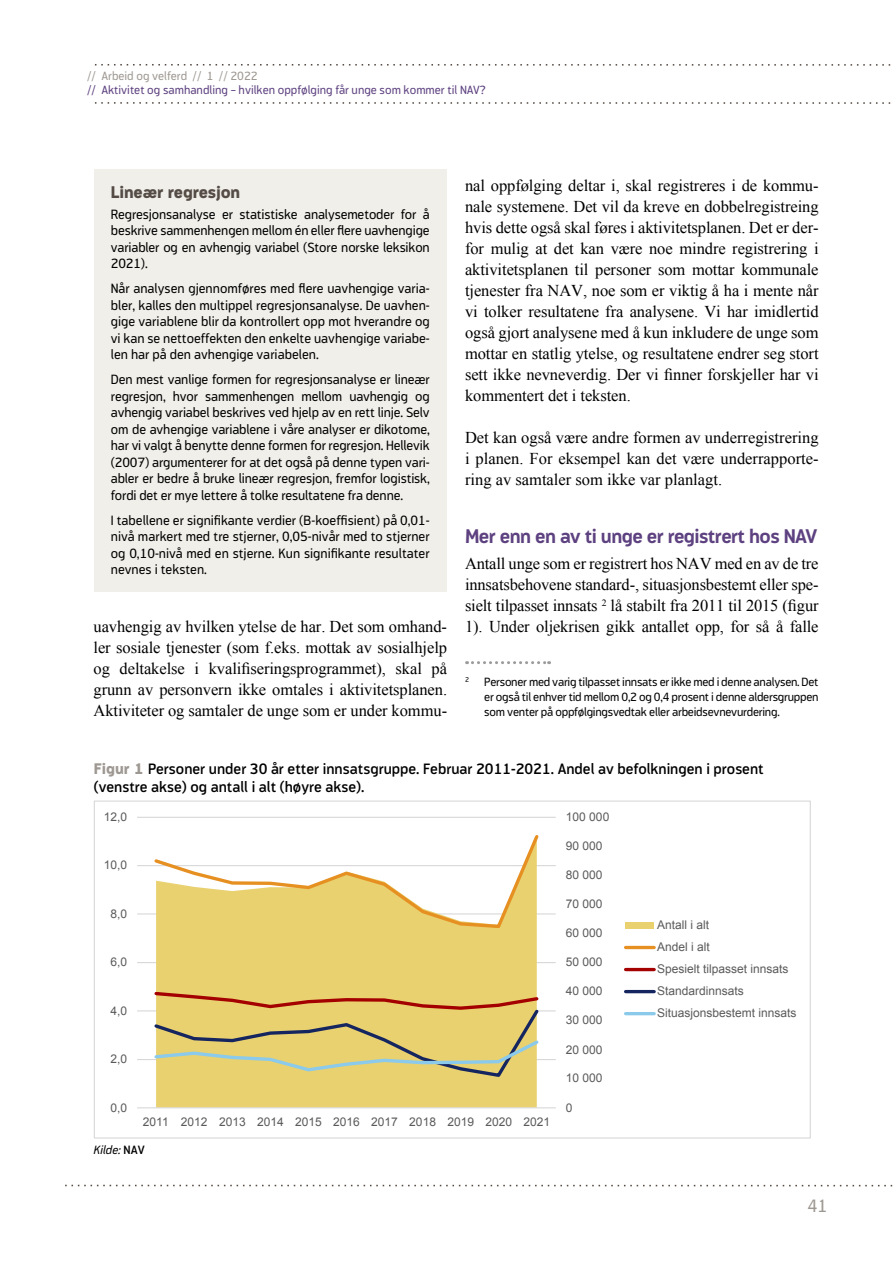
<style>
.page{position:relative;width:893px;height:1263px;background:#fff}
.page>*{position:absolute;margin:0;border:0;box-sizing:border-box;transform-origin:0 0}
.t1{font:700 19.5px "Modus";letter-spacing:-.03em;color:#5d4180}
.t2{font:18px "Modus";color:#9e9892}
.t3{font:16.5px/21px "Times New Roman";letter-spacing:-.005em;color:#000;text-align:justify}
.t4{font:800 16.5px "Modus";letter-spacing:-.01em;color:#554c46}
.t5{font:600 15px/18px "Modus";color:#000}
.t6{font:13.5px/16.5px "Modus";letter-spacing:-.005em;color:#000;text-align:justify}
.t7{font:12px/22px "Arial";color:#5a5a5a}
.t8{font:12px/15px "Modus";letter-spacing:-.02em;color:#000;text-align:justify}
.t9{font:12px "Modus";color:#5d4180}
.t10{font:12px "Modus";color:#9e9892}
.t11{font:italic 12px "Modus";color:#000}
.t12{font:7.05px "Modus";color:#000}
.s1{font-weight:800;color:#9e9892}
.s2{font-weight:600;font-style:normal}
</style>
<div class="page">
<svg style="left:94px;top:64px;width:797px;height:2px"></svg>
<svg style="left:94px;top:102px;width:797px;height:2px"></svg>
<svg style="left:65px;top:1185px;width:828px;height:1px"></svg>
<svg style="left:467px;top:661px;width:83px;height:3px"></svg>
<div style="left:94px;top:169px;width:353px;height:422px;background:#f0efea"></div>
<hr style="left:137px;top:1059px;width:419px;height:1px;background:#d8d8d8">
<hr style="left:137px;top:1010px;width:419px;height:1px;background:#d8d8d8">
<hr style="left:137px;top:962px;width:419px;height:1px;background:#d8d8d8">
<hr style="left:137px;top:913px;width:419px;height:1px;background:#d8d8d8">
<hr style="left:137px;top:865px;width:419px;height:1px;background:#d8d8d8">
<hr style="left:137px;top:817px;width:419px;height:1px;background:#d8d8d8">
<div style="left:156px;top:930px;width:381px;height:177px;background:#e9d170"></div>
<hr style="left:137px;top:1107px;width:419px;height:1px;background:#d8d8d8">
<svg style="left:152px;top:835px;width:389px;height:95px"></svg>
<svg style="left:152px;top:990px;width:389px;height:89px"></svg>
<div style="left:626px;top:922px;width:28px;height:6px;background:#e9d170"></div>
<hr style="left:626px;top:946px;width:28px;height:3px;background:#e69022">
<hr style="left:626px;top:968px;width:28px;height:3px;background:#a40000">
<hr style="left:626px;top:990px;width:28px;height:3px;background:#15255f">
<hr style="left:626px;top:1012px;width:28px;height:3px;background:#8bcaea">
<p class="t10" style="left:87px;top:69px;width:172px">// Arbeid og velferd // 1 // 2022</p>
<p class="t9" style="left:87px;top:83px;width:400px">// Aktivitet og samhandling – hvilken oppfølging får unge som kommer til NAV?</p>
<p class="t4" style="left:111px;top:183px;width:131px">Lineær regresjon</p>
<p class="t6" style="left:111px;top:206px;width:320px">Regresjonsanalyse er statistiske analysemetoder for å beskrive sammenhengen mellom én eller flere uavhengige variabler og en avhengig variabel (Store norske leksikon 2021).</p>
<p class="t6" style="left:111px;top:280px;width:320px">Når analysen gjennomføres med flere uavhengige varia&shy;bler, kalles den multippel regresjonsanalyse. De uavhen&shy;gige variablene blir da kontrollert opp mot hverandre og vi kan se nettoeffekten den enkelte uavhengige variabe&shy;len har på den avhengige variabelen.</p>
<p class="t6" style="left:111px;top:371px;width:320px">Den mest vanlige formen for regresjonsanalyse er lineær regresjon, hvor sammenhengen mellom uavhengig og avhengig variabel beskrives ved hjelp av en rett linje. Selv om de avhengige variablene i våre analyser er dikotome, har vi valgt å benytte denne formen for regresjon. Hellevik (2007) argumenterer for at det også på denne typen vari&shy;abler er bedre å bruke lineær regresjon, fremfor logistisk, fordi det er mye lettere å tolke resultatene fra denne.</p>
<p class="t6" style="left:111px;top:512px;width:320px">I tabellene er signifikante verdier (B-koeffisient) på 0,01- nivå markert med tre stjerner, 0,05-nivår med to stjerner og 0,10-nivå med en stjerne. Kun signifikante resultater nevnes i teksten.</p>
<p class="t3" style="left:94px;top:616px;width:355px">uavhengig av hvilken ytelse de har. Det som omhand&shy;ler sosiale tjenester (som f.eks. mottak av sosialhjelp og deltakelse i kvalifiseringsprogrammet), skal på grunn av personvern ikke omtales i aktivitetsplanen.<br>Aktiviteter og samtaler de unge som er under kommu-</p>
<p class="t3" style="left:465px;top:175px;width:355px">nal oppfølging deltar i, skal registreres i de kommu&shy;nale systemene. Det vil da kreve en dobbelregistreing hvis dette også skal føres i aktivitetsplanen. Det er der&shy;for mulig at det kan være noe mindre registrering i aktivitetsplanen til personer som mottar kommunale tjenester fra NAV, noe som er viktig å ha i mente når vi tolker resultatene fra analysene. Vi har imidlertid også gjort analysene med å kun inkludere de unge som mottar en statlig ytelse, og resultatene endrer seg stort sett ikke nevneverdig. Der vi finner forskjeller har vi kommentert det i teksten.</p>
<p class="t3" style="left:465px;top:427px;width:355px">Det kan også være andre formen av underregistrering i planen. For eksempel kan det være underrapporte&shy;ring av samtaler som ikke var planlagt.</p>
<p class="t1" style="left:465px;top:525px;width:354px">Mer enn en av ti unge er registrert hos NAV</p>
<p class="t3" style="left:465px;top:553px;width:355px">Antall unge som er registrert hos NAV med en av de tre innsatsbehovene standard-, situasjonsbestemt eller spe&shy;sielt tilpasset innsats <sup>2</sup> lå stabilt fra 2011 til 2015 (figur 1). Under oljekrisen gikk antallet opp, for så å falle</p>
<p class="t12" style="left:465px;top:676px;width:5px">2</p>
<p class="t8" style="left:484px;top:674px;width:336px">Personer med varig tilpasset innsats er ikke med i denne analysen. Det er også til enhver tid mellom 0,2 og 0,4 prosent i denne aldersgruppen som venter på oppfølgingsvedtak eller arbeidsevnevurdering.</p>
<p class="t5" style="left:94px;top:759px;width:671px"><span class="s1">Figur 1</span> Personer under 30 år etter innsatsgruppe. Februar 2011-2021. Andel av befolkningen i prosent (venstre akse) og antall i alt (høyre akse).</p>
<p class="t7" style="left:104px;top:806px;width:25px">12,0</p>
<p class="t7" style="left:104px;top:854px;width:25px">10,0</p>
<p class="t7" style="left:110px;top:902px;width:18px">8,0</p>
<p class="t7" style="left:110px;top:951px;width:18px">6,0</p>
<p class="t7" style="left:110px;top:999px;width:18px">4,0</p>
<p class="t7" style="left:110px;top:1048px;width:18px">2,0</p>
<p class="t7" style="left:110px;top:1096px;width:18px">0,0</p>
<p class="t7" style="left:143px;top:1111px;width:409px">2011 2012 2013 2014 2015 2016 2017 2018 2019 2020 2021</p>
<p class="t11" style="left:94px;top:1143px;width:52px">Kilde: <span class="s2">NAV</span></p>
<p class="t7" style="left:566px;top:806px;width:45px">100 000</p>
<p class="t7" style="left:566px;top:835px;width:38px">90 000</p>
<p class="t7" style="left:566px;top:864px;width:38px">80 000</p>
<p class="t7" style="left:566px;top:893px;width:38px">70 000</p>
<p class="t7" style="left:566px;top:922px;width:38px">60 000</p>
<p class="t7" style="left:566px;top:951px;width:38px">50 000</p>
<p class="t7" style="left:566px;top:980px;width:38px">40 000</p>
<p class="t7" style="left:566px;top:1009px;width:38px">30 000</p>
<p class="t7" style="left:566px;top:1038px;width:38px">20 000</p>
<p class="t7" style="left:566px;top:1067px;width:38px">10 000</p>
<p class="t7" style="left:566px;top:1096px;width:8px">0</p>
<p class="t7" style="left:657px;top:914px;width:141px">Antall i alt<br>Andel i alt<br>Spesielt tilpasset innsats<br>Standardinnsats<br>Situasjonsbestemt innsats</p>
<p class="t2" style="left:807px;top:1195px;width:22px">41</p>
</div>
